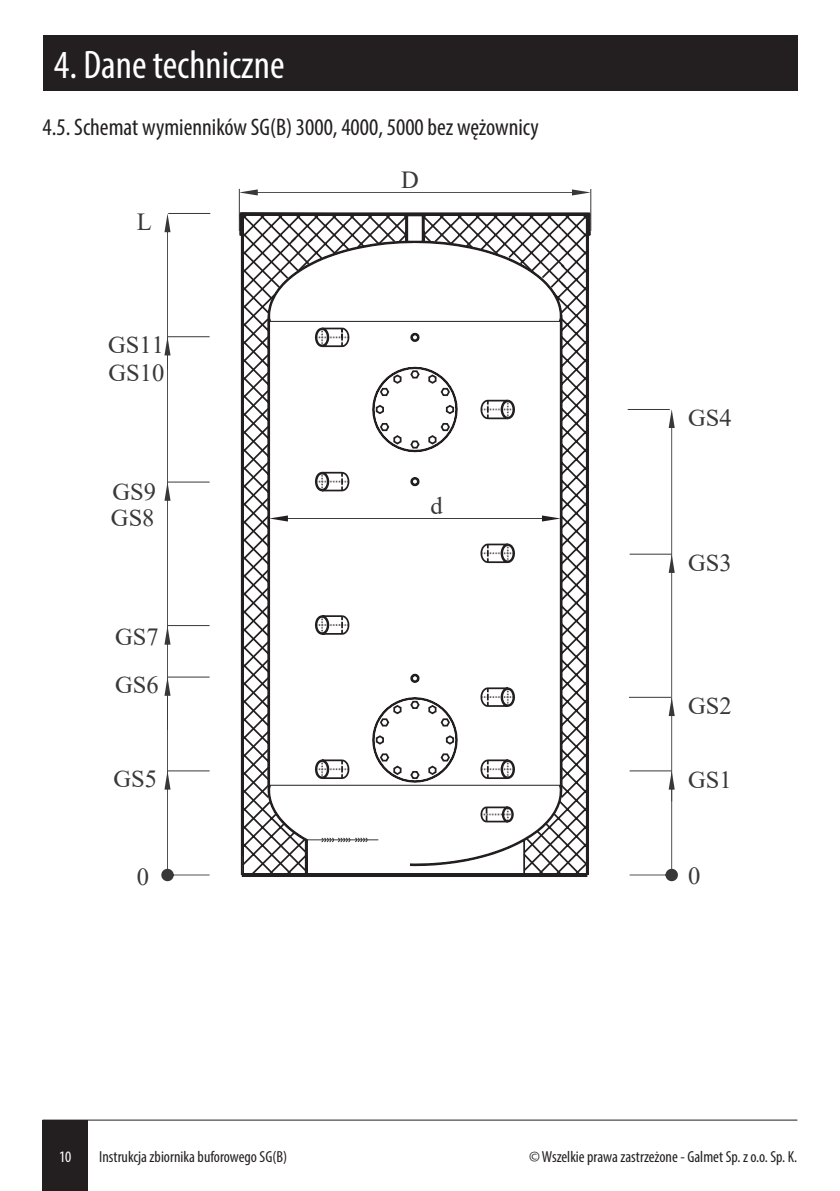
<style>
.page{position:relative;width:840px;height:1191px;background:#fff}
.page>*{position:absolute;margin:0;border:0;box-sizing:border-box;transform-origin:0 0}
.t1{font:condensed 40px "Myriad Pro";color:#fff}
.t2{font:24.6px/27.2px "Times New Roman";color:#383839}
.t3{font:condensed 24px "Myriad Pro";color:#231f20}
.t4{font:condensed 16px "Myriad Pro";color:#231f20}
.t5{font:condensed 16px "Myriad Pro";color:#fff}
</style>
<div class="page">
<hr style="left:43px;top:1119px;width:754px;height:1px;background:#231f20">
<div style="left:43px;top:1120px;width:45px;height:71px;background:#231f20"></div>
<div style="left:43px;top:35px;width:754px;height:56px;background:#231f20"></div>
<svg style="left:238px;top:212px;width:353px;height:94px"></svg>
<hr style="left:242px;top:215px;width:2px;height:660px;background:#231f20">
<hr style="left:243px;top:214px;width:343px;height:2px;background:#231f20">
<svg style="left:240px;top:189px;width:350px;height:6px"></svg>
<hr style="left:239px;top:189px;width:1px;height:42px;background:#383839">
<hr style="left:590px;top:189px;width:1px;height:42px;background:#383839">
<hr style="left:168px;top:213px;width:42px;height:1px;background:#383839">
<svg style="left:240px;top:306px;width:349px;height:571px"></svg>
<svg style="left:161px;top:213px;width:48px;height:668px"></svg>
<hr style="left:628px;top:697px;width:42px;height:1px;background:#383839">
<svg style="left:629px;top:409px;width:48px;height:472px"></svg>
<hr style="left:627px;top:409px;width:42px;height:1px;background:#383839">
<h1 class="t1" style="left:54px;top:41px;width:232px">4. Dane techniczne</h1>
<h3 class="t3" style="left:43px;top:113px;width:497px">4.5. Schemat wymienników SG(B) 3000, 4000, 5000 bez wężownicy</h3>
<h2 class="t2" style="left:401px;top:165px;width:19px">D</h2>
<h2 class="t2" style="left:137px;top:207px;width:16px">L</h2>
<h2 class="t2" style="left:108px;top:331px;width:58px">GS11<br>GS10</h2>
<h2 class="t2" style="left:112px;top:477px;width:45px">GS9</h2>
<h2 class="t2" style="left:111px;top:503px;width:45px">GS8</h2>
<h2 class="t2" style="left:115px;top:612px;width:45px;line-height:48px">GS7<br>GS6</h2>
<h2 class="t2" style="left:113px;top:764px;width:45px">GS5</h2>
<h2 class="t2" style="left:430px;top:492px;width:14px">d</h2>
<h2 class="t2" style="left:687px;top:403px;width:45px">GS4</h2>
<h2 class="t2" style="left:687px;top:548px;width:45px">GS3</h2>
<h2 class="t2" style="left:687px;top:691px;width:45px">GS2</h2>
<h2 class="t2" style="left:687px;top:765px;width:45px">GS1</h2>
<h2 class="t2" style="left:137px;top:862px;width:14px">0</h2>
<h2 class="t2" style="left:687px;top:861px;width:14px">0</h2>
<p class="t5" style="left:59px;top:1146px;width:14px">10</p>
<p class="t4" style="left:99px;top:1146px;width:189px">Instrukcja zbiornika buforowego SG(B)</p>
<p class="t4" style="left:528px;top:1146px;width:270px">© Wszelkie prawa zastrzeżone - Galmet Sp. z o.o. Sp. K.</p>
</div>
